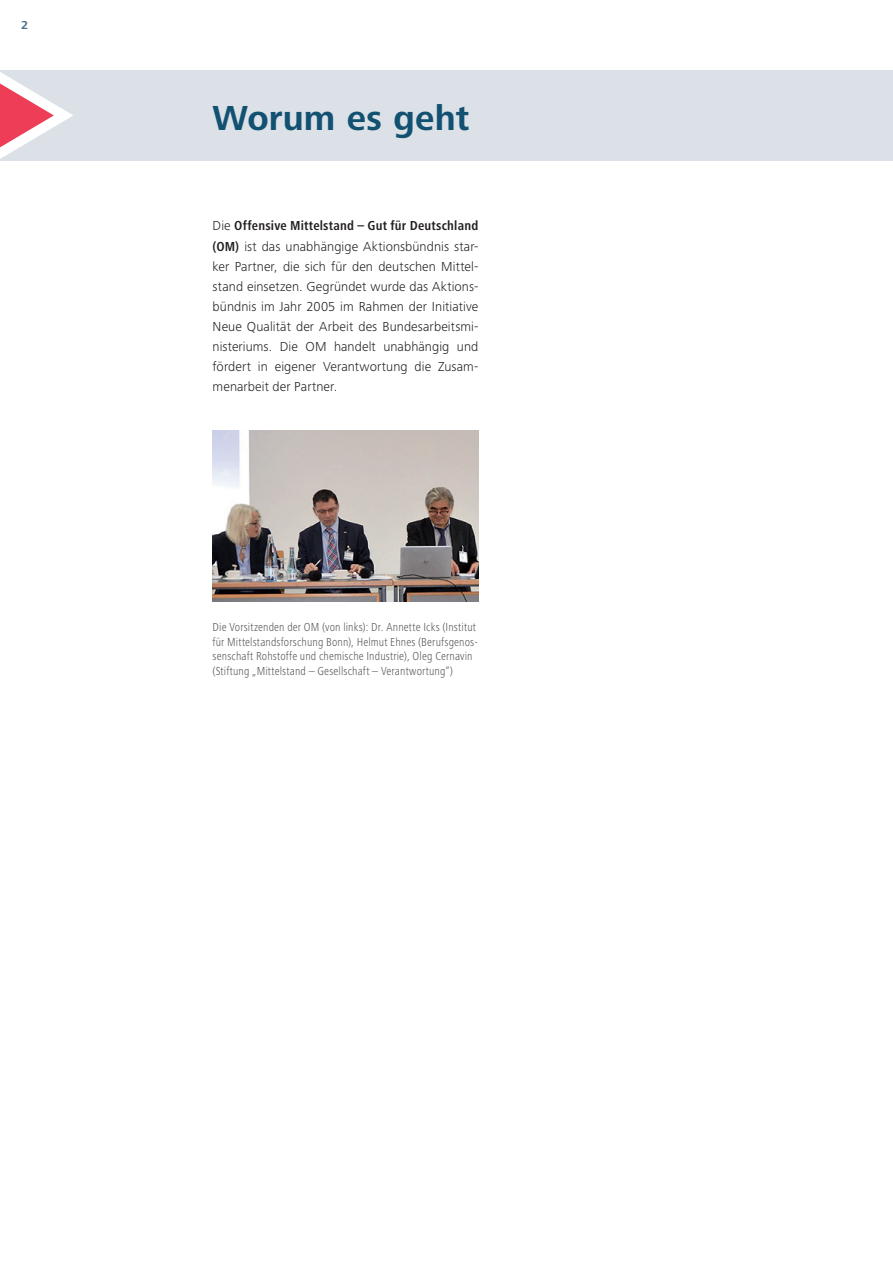
<style>
.page{position:relative;width:893px;height:1263px;background:#fff}
.page>*{position:absolute;margin:0;border:0;box-sizing:border-box;transform-origin:0 0}
.t1{font:700 36px "Frutiger Next Pro";letter-spacing:.005em;color:#125172}
.t2{font:300 13.5px/20.1px "Frutiger Next Pro";letter-spacing:.01em;color:#231f20;text-align:justify}
.t3{font:300 condensed 12px/14.4px "Frutiger Next Pro";letter-spacing:.01em;color:#57585a}
.t4{font:700 12px "Frutiger Next Pro";color:#4b7189}
.s1{font-weight:700;font-stretch:condensed}
</style>
<div class="page">
<div style="left:0;top:70px;width:893px;height:90px;background:#dce1e8"></div>
<svg style="left:0;top:72px;width:73px;height:89px"></svg>
<img style="left:213px;top:431px;width:265px;height:170px">
<p class="t4" style="left:21px;top:18px;width:9px">2</p>
<h1 class="t1" style="left:213px;top:98px;width:258px">Worum es geht</h1>
<p class="t2" style="left:213px;top:216px;width:267px">Die <span class="s1">Offensive Mittelstand – Gut für Deutschland (OM)</span> ist das unabhängige Aktionsbündnis star&shy;ker Partner, die sich für den deutschen Mittel&shy;stand einsetzen. Gegründet wurde das Aktions&shy;bündnis im Jahr 2005 im Rahmen der Initiative Neue Qualität der Arbeit des Bundesarbeitsmi&shy;nisteriums. Die OM handelt unabhängig und fördert in eigener Verantwortung die Zusam&shy;menarbeit der Partner.</p>
<p class="t3" style="left:213px;top:620px;width:267px">Die Vorsitzenden der OM (von links): Dr. Annette Icks (Institut für Mittelstandsforschung Bonn), Helmut Ehnes (Berufsgenos&shy;senschaft Rohstoffe und chemische Industrie), Oleg Cernavin (Stiftung „Mittelstand – Gesellschaft – Verantwortung“)</p>
</div>
